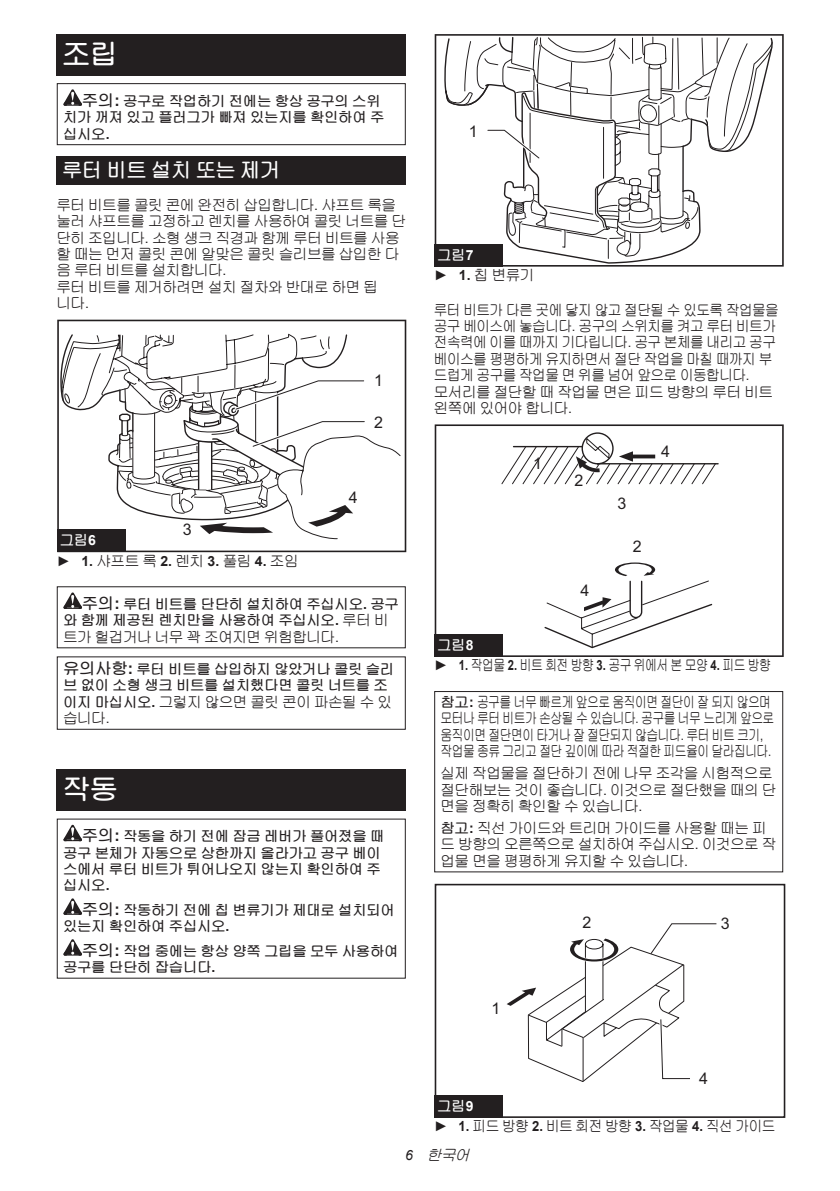
<style>
.page{position:relative;width:840px;height:1191px;background:#fff}
.page>*{position:absolute;margin:0;border:0;box-sizing:border-box;transform-origin:0 0}
.t1{font:700 28px "KRHYR Gothic";color:#fff}
.t2{font:700 20px "KRHYR Gothic";letter-spacing:-.01em;color:#fff}
.t3{font:16px "Arial";color:#231f20}
.t4{font:700 14px/16.4px "KRHYR Gothic";letter-spacing:.005em;color:#231f20}
.t5{font:500 14px/16.4px "KRHYR Gothic";letter-spacing:.005em;color:#231f20}
.t6{font:500 14px/16.4px "KRHYR Gothic";letter-spacing:.005em;color:#231f20;scale:.93 1}
.t7{font:500 14px/16.4px "KRHYR Gothic";letter-spacing:.005em;color:#231f20;scale:.8 1}
.t8{font:italic 500 14px "KRHYR Gothic";color:#231f20}
.s1{font-size:16px}
.s2{font-family:"Arial";font-size:16px}
.s3{font-family:"Arial"}
.s4{font-family:"Arial";font-weight:400}
.s5{font-weight:700;color:#fff}
.s6{font-family:"Arial";font-weight:700;color:#fff}
.s7{font-family:"Arial";font-weight:700}
.s8{font-weight:500}
.s9{font-weight:700}
</style>
<div class="page">
<div style="left:57px;top:34px;width:348px;height:41px;background:#231f20"></div>
<svg style="left:63px;top:89px;width:19px;height:17px"></svg>
<div style="left:57px;top:83px;width:348px;height:62px;border:1px solid #231f20"></div>
<div style="left:57px;top:156px;width:348px;height:29px;background:#231f20"></div>
<svg style="left:57px;top:320px;width:349px;height:232px"></svg>
<svg style="left:61px;top:328px;width:340px;height:211px"></svg>
<div style="left:57px;top:529px;width:68px;height:23px;background:#231f20"></div>
<svg style="left:63px;top:592px;width:19px;height:17px"></svg>
<div style="left:57px;top:656px;width:348px;height:74px;border:1px solid #231f20"></div>
<div style="left:57px;top:769px;width:348px;height:41px;background:#231f20"></div>
<svg style="left:63px;top:824px;width:19px;height:17px"></svg>
<svg style="left:63px;top:898px;width:19px;height:16px"></svg>
<svg style="left:63px;top:939px;width:19px;height:16px"></svg>
<svg style="left:434px;top:34px;width:349px;height:233px"></svg>
<div style="left:434px;top:244px;width:68px;height:23px;background:#231f20"></div>
<svg style="left:434px;top:424px;width:349px;height:233px"></svg>
<div style="left:434px;top:634px;width:68px;height:23px;background:#231f20"></div>
<div style="left:434px;top:691px;width:348px;height:181px;border:1px solid #231f20"></div>
<svg style="left:506px;top:923px;width:211px;height:159px"></svg>
<div style="left:434px;top:883px;width:350px;height:235px;border:2px solid #231f20"></div>
<div style="left:434px;top:1095px;width:68px;height:23px;background:#231f20"></div>
<h1 class="t1" style="left:62px;top:40px;width:57px">조립</h1>
<p class="t4" style="left:63px;top:93px;width:322px;text-indent:19px"><span class="s1">주의</span><span class="s2">:</span> 공구로 작업하기 전에는 항상 공구의 스위 치가 꺼져 있고 플러그가 빠져 있는지를 확인하여 주 십시오<span class="s3">.</span></p>
<h2 class="t2" style="left:62px;top:159px;width:219px">루터 비트 설치 또는 제거</h2>
<p class="t5" style="left:57px;top:197px;width:350px">루터 비트를 콜릿 콘에 완전히 삽입합니다<span class="s4">.</span> 샤프트 록을 눌러 샤프트를 고정하고 렌치를 사용하여 콜릿 너트를 단 단히 조입니다<span class="s4">.</span> 소형 섕크 직경과 함께 루터 비트를 사용 할 때는 먼저 콜릿 콘에 알맞은 콜릿 슬리브를 삽입한 다 음 루터 비트를 설치합니다<span class="s4">.<br></span>루터 비트를 제거하려면 설치 절차와 반대로 하면 됩 니다<span class="s4">.</span></p>
<p class="t3" style="left:374px;top:369px;width:10px">1</p>
<p class="t3" style="left:374px;top:411px;width:10px">2</p>
<p class="t3" style="left:349px;top:486px;width:10px">4</p>
<p class="t3" style="left:183px;top:518px;width:10px">3</p>
<p class="t5" style="left:57px;top:530px;width:243px;line-height:20.2px"><span class="s5">그림</span><span class="s6">6<br></span><span class="s4">►</span> <span class="s7">1.</span> 샤프트 록 <span class="s7">2.</span> 렌치 <span class="s7">3.</span> 풀림 <span class="s7">4.</span> 조임</p>
<p class="t4" style="left:63px;top:595px;width:337px;text-indent:19px"><span class="s1">주의</span><span class="s2">:</span> 루터 비트를 단단히 설치하여 주십시오<span class="s3">.</span> 공구 와 함께 제공된 렌치만을 사용하여 주십시오<span class="s3">.</span> <span class="s8">루터 비 트가 헐겁거나 너무 꽉 조여지면 위험합니다</span><span class="s4">.</span></p>
<p class="t4" style="left:63px;top:661px;width:332px"><span class="s1">유의사항</span><span class="s2">:</span> 루터 비트를 삽입하지 않았거나 콜릿 슬리 브 없이 소형 생크 비트를 설치했다면 콜릿 너트를 조 이지 마십시오<span class="s3">.</span> <span class="s8">그렇지 않으면 콜릿 콘이 파손될 수 있 습니다</span><span class="s4">.</span></p>
<h1 class="t1" style="left:62px;top:775px;width:57px">작동</h1>
<p class="t4" style="left:63px;top:828px;width:322px;text-indent:19px"><span class="s1">주의</span><span class="s2">:</span> 작동을 하기 전에 잠금 레버가 풀어졌을 때 공구 본체가 자동으로 상한까지 올라가고 공구 베이 스에서 루터 비트가 튀어나오지 않는지 확인하여 주 십시오<span class="s3">.</span></p>
<p class="t4" style="left:63px;top:901px;width:333px;text-indent:19px"><span class="s1">주의</span><span class="s2">:</span> 작동하기 전에 칩 변류기가 제대로 설치되어 있는지 확인하여 주십시오<span class="s3">.</span></p>
<p class="t4" style="left:63px;top:942px;width:336px;text-indent:19px"><span class="s1">주의</span><span class="s2">:</span> 작업 중에는 항상 양쪽 그립을 모두 사용하여 공구를 단단히 잡습니다<span class="s3">.</span></p>
<p class="t3" style="left:468px;top:120px;width:10px">1</p>
<p class="t5" style="left:434px;top:245px;width:101px;line-height:20.2px"><span class="s5">그림</span><span class="s6">7<br></span><span class="s4">►</span> <span class="s7">1.</span> 칩 변류기</p>
<p class="t6" style="left:434px;top:301px;width:372px">루터 비트가 다른 곳에 닿지 않고 절단될 수 있도록 작업물을 공구 베이스에 놓습니다<span class="s4">.</span> 공구의 스위치를 켜고 루터 비트가 전속력에 이를 때까지 기다립니다<span class="s4">.</span> 공구 본체를 내리고 공구 베이스를 평평하게 유지하면서 절단 작업을 마칠 때까지 부 드럽게 공구를 작업물 면 위를 넘어 앞으로 이동합니다<span class="s4">. </span>모서리를 절단할 때 작업물 면은 피드 방향의 루터 비트 왼쪽에 있어야 합니다<span class="s4">.</span></p>
<p class="t3" style="left:533px;top:453px;width:10px">1</p>
<p class="t3" style="left:574px;top:470px;width:10px">2</p>
<p class="t3" style="left:580px;top:580px;width:10px">4</p>
<p class="t3" style="left:617px;top:492px;width:10px">3</p>
<p class="t3" style="left:632px;top:536px;width:10px">2</p>
<p class="t3" style="left:661px;top:440px;width:10px">4</p>
<p class="t7" style="left:434px;top:635px;width:422px;line-height:20.2px"><span class="s5">그림</span><span class="s6">8<br></span><span class="s4">►</span> <span class="s7">1.</span> 작업물 <span class="s7">2.</span> 비트 회전 방향 <span class="s7">3.</span> 공구 위에서 본 모양 <span class="s7">4.</span> 피드 방향</p>
<p class="t7" style="left:440px;top:694px;width:418px"><span class="s9">참고</span><span class="s7">:</span> 공구를 너무 빠르게 앞으로 움직이면 절단이 잘 되지 않으며 모터나 루터 비트가 손상될 수 있습니다<span class="s4">.</span> 공구를 너무 느리게 앞으로 움직이면 절단면이 타거나 잘 절단되지 않습니다<span class="s4">.</span> 루터 비트 크기<span class="s4">, </span>작업물 종류 그리고 절단 깊이에 따라 적절한 피드율이 달라집니다<span class="s4">.</span></p>
<p class="t5" style="left:440px;top:765px;width:337px">실제 작업물을 절단하기 전에 나무 조각을 시험적으로 절단해보는 것이 좋습니다<span class="s4">.</span> 이것으로 절단했을 때의 단 면을 정확히 확인할 수 있습니다<span class="s4">.</span></p>
<p class="t5" style="left:440px;top:820px;width:337px"><span class="s9">참고</span><span class="s7">:</span> 직선 가이드와 트리머 가이드를 사용할 때는 피 드 방향의 오른쪽으로 설치하여 주십시오<span class="s4">.</span> 이것으로 작 업물 면을 평평하게 유지할 수 있습니다<span class="s4">.</span></p>
<p class="t3" style="left:491px;top:997px;width:10px">1</p>
<p class="t3" style="left:582px;top:912px;width:10px">2</p>
<p class="t3" style="left:720px;top:913px;width:10px">3</p>
<p class="t3" style="left:698px;top:1068px;width:10px">4</p>
<p class="t6" style="left:434px;top:1096px;width:368px;line-height:20.2px"><span class="s5">그림</span><span class="s6">9<br></span><span class="s4">►</span> <span class="s7">1.</span> 피드 방향 <span class="s7">2.</span> 비트 회전 방향 <span class="s7">3.</span> 작업물 <span class="s7">4.</span> 직선 가이드</p>
<p class="t8" style="left:405px;top:1148px;width:69px"><span class="s4">6</span> 한국어</p>
</div>
